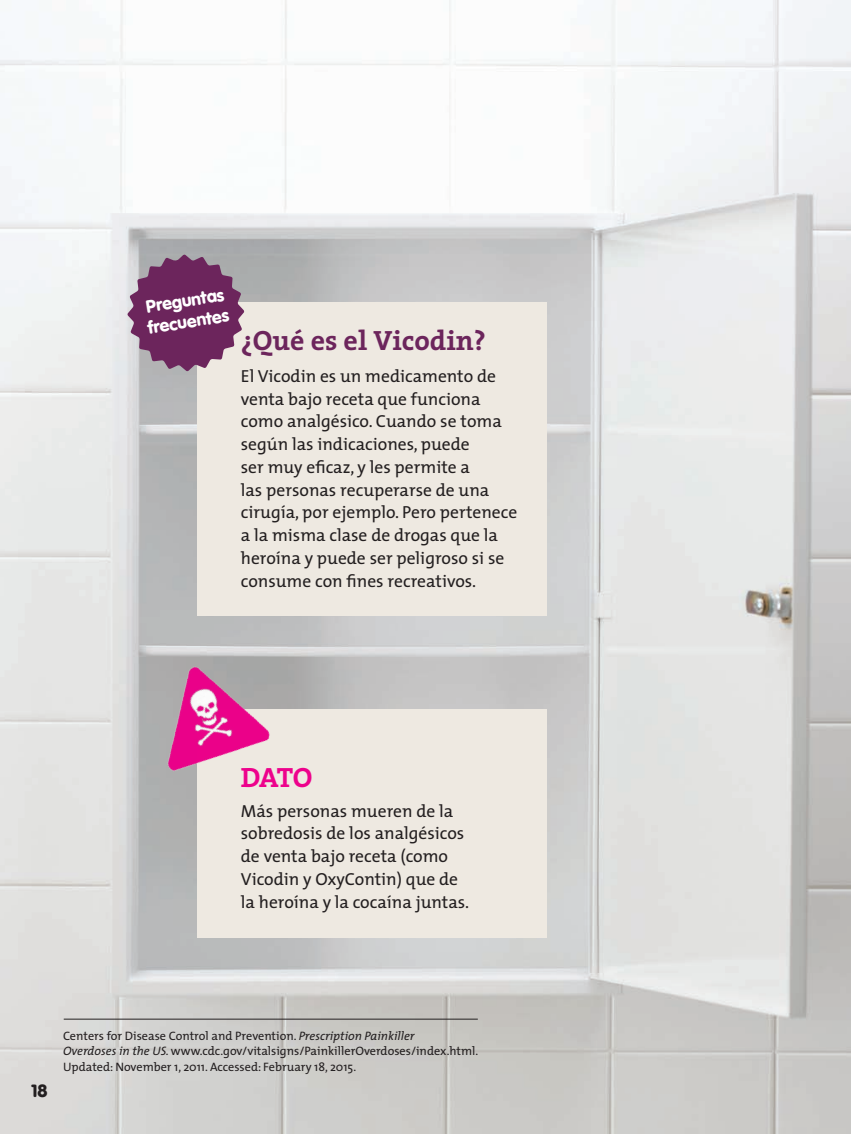
<style>
.page{position:relative;width:851px;height:1134px;background:#fff}
.page>*{position:absolute;margin:0;border:0;box-sizing:border-box;transform-origin:0 0}
.t1{font:700 28px "The Serif";color:#6c255c}
.t2{font:700 28px "The Serif";color:#ed028c}
.t3{font:17.5px/22.8px "The Mix";color:#231f20}
.t4{font:900 17.5px/21px "VAG Rounded";color:#fff}
.t5{font:900 17.5px "VAG Rounded";color:#231f20}
.t6{font:12.25px/15.8px "The Mix";color:#231f20}
.s1{font-style:italic}
</style>
<div class="page">
<img style="left:0;top:0;width:850px;height:1134px">
<div style="left:197px;top:709px;width:349px;height:229px;background:#eee9e1"></div>
<div style="left:197px;top:302px;width:349px;height:314px;background:#eee9e1"></div>
<svg style="left:127px;top:254px;width:118px;height:118px;background:#88577c"></svg>
<img style="left:136px;top:646px;width:146px;height:134px">
<hr style="left:64px;top:1019px;width:414px;height:1px;background:#231f20">
<p class="t4" style="left:143px;top:296px;width:84px;rotate:-9deg">Preguntas frecuentes</p>
<p class="t1" style="left:241px;top:318px;width:247px">¿Qué es el Vicodin?</p>
<p class="t3" style="left:241px;top:364px;width:278px">El Vicodin es un medicamento de venta bajo receta que funciona como analgésico. Cuando se toma según las indicaciones, puede<br>ser muy eficaz, y les permite a<br>las personas recuperarse de una cirugía, por ejemplo. Pero pertenece a la misma clase de drogas que la heroína y puede ser peligroso si se consume con fines recreativos.</p>
<p class="t2" style="left:241px;top:754px;width:73px">DATO</p>
<p class="t3" style="left:241px;top:799px;width:230px">Más personas mueren de la sobredosis de los analgésicos de venta bajo receta (como<br>Vicodin y OxyContin) que de la heroína y la cocaína juntas.</p>
<p class="t5" style="left:32px;top:1080px;width:17px">18</p>
<p class="t6" style="left:63px;top:1027px;width:417px">Centers for Disease Control and Prevention. <span class="s1">Prescription Painkiller<br>Overdoses in the US.</span> www.cdc.gov/vitalsigns/PainkillerOverdoses/index.html.<br>Updated: November 1, 2011. Accessed: February 18, 2015.</p>
</div>
